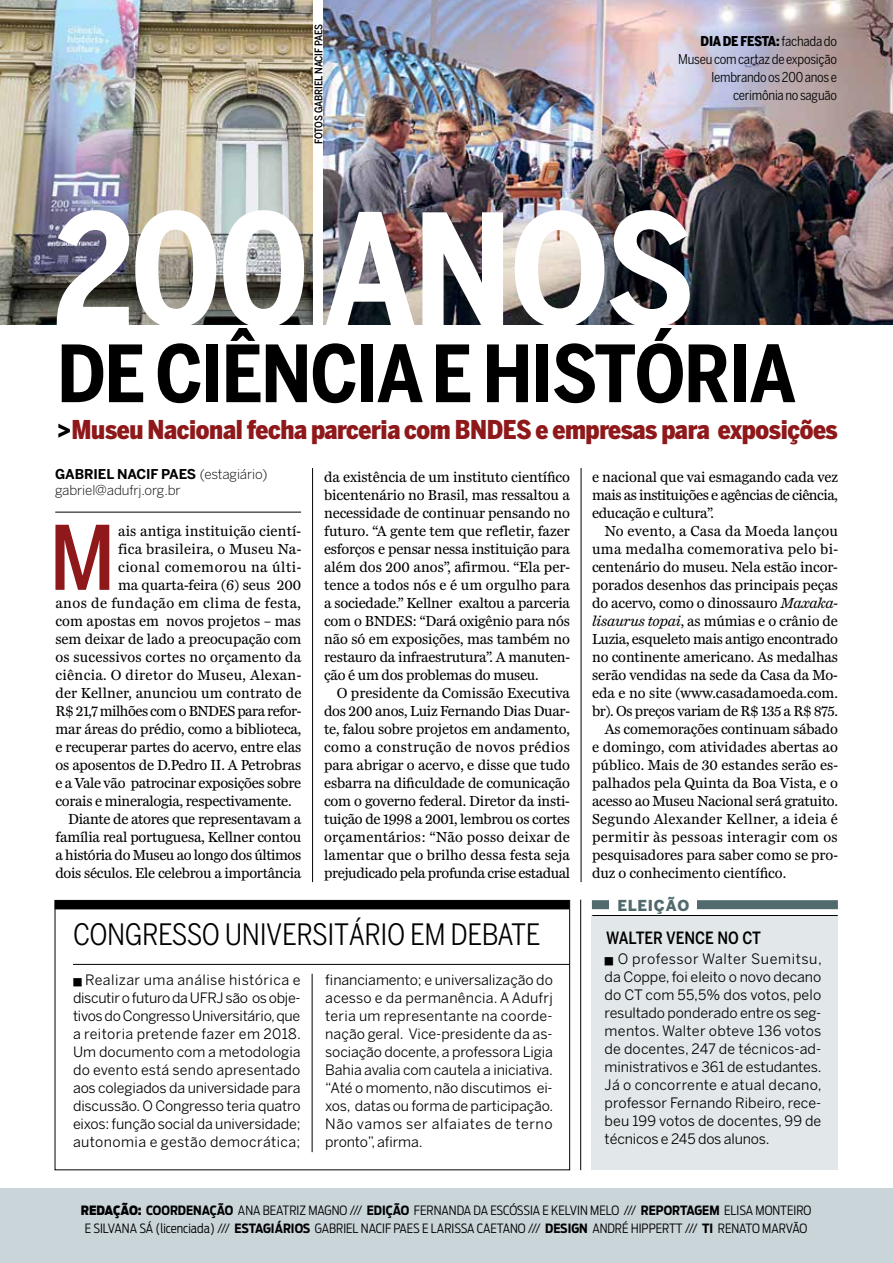
<style>
.page{position:relative;width:893px;height:1263px;background:#fff}
.page>*{position:absolute;margin:0;border:0;box-sizing:border-box;transform-origin:0 0}
.t1{font:700 153px "Benton Sans Cond";letter-spacing:-.02em;color:#fff}
.t2{font:500 87.9px "Benton Sans Cond";color:#8e181a}
.t3{font:700 78px "Benton Sans Cond";letter-spacing:-.02em;color:#000}
.t4{font:29.25px "Benton Sans Cond";letter-spacing:-.015em;color:#000}
.t5{font:900 25.8px "Benton Sans Cond";letter-spacing:-.015em;color:#8e181a}
.t6{font:500 16.8px "Benton Sans Cond";color:#000}
.t7{font:15px/18px "Miller Daily Two";letter-spacing:-.01em;color:#000;text-align:justify}
.t8{font:15px "Miller Daily Two";letter-spacing:.01em;color:#000}
.t9{font:15px "Miller Daily Two";letter-spacing:.02em;color:#000}
.t10{font:15px "Miller Daily Two";letter-spacing:-.03em;color:#000}
.t11{font:15px "Miller Daily Two";letter-spacing:.025em;color:#000}
.t12{font:15px "Miller Daily Two";letter-spacing:.015em;color:#000}
.t13{font:15px "Miller Daily Two";letter-spacing:.035em;color:#000}
.t14{font:900 15px "Benton Sans";letter-spacing:.05em;color:#506a6d}
.t15{font:14.25px/18px "Benton Sans";color:#000;text-align:justify}
.t16{font:13.5px/18px "Benton Sans Cond";letter-spacing:-.015em;color:#000;text-align:right}
.t17{font:300 13.5px/16.2px "Benton Sans";letter-spacing:-.01em;color:#000}
.t18{font:300 12.75px/18px "Antenna Cond";color:#000;text-align:center}
.t19{font:500 10.5px "Benton Sans Cond";letter-spacing:-.01em;color:#000}
.s1{font-weight:900}
.s2{color:#000}
.s3{font-weight:700}
.s4{font-style:italic}
</style>
<div class="page">
<img style="left:323px;top:0;width:570px;height:324px">
<img style="left:0;top:0;width:312px;height:324px">
<hr style="left:312px;top:468px;width:1px;height:414px;background:#000">
<hr style="left:581px;top:468px;width:1px;height:414px;background:#000">
<div style="left:0;top:1188px;width:893px;height:75px;background:#cad5da"></div>
<div style="left:591px;top:916px;width:247px;height:254px;background:#e2e7ea"></div>
<hr style="left:592px;top:915px;width:246px;height:1px;background:#000">
<div style="left:592px;top:900px;width:246px;height:9px;background:#506a6d"></div>
<div style="left:610px;top:892px;width:87px;height:22px;background:#fff"></div>
<hr style="left:55px;top:512px;width:246px;height:1px;background:#000">
<hr style="left:73px;top:964px;width:497px;height:1px;background:#000">
<div style="left:55px;top:900px;width:514px;height:9px;background:#000"></div>
<hr style="left:580px;top:900px;width:1px;height:270px;background:#000">
<hr style="left:312px;top:974px;width:1px;height:178px;background:#000">
<p class="t19" style="left:313px;top:144px;width:122px;rotate:-90deg">FOTOS GABRIEL NACIF PAES</p>
<p class="t16" style="left:678px;top:32px;width:161px"><span class="s1">DIA DE FESTA:</span> fachada do<br>Museu com cartaz de exposição lembrando os 200 anos e cerimônia no saguão</p>
<h1 class="t1" style="left:53px;top:180px;width:643px">200 ANOS</h1>
<h3 class="t3" style="left:57px;top:328px;width:741px">DE CIÊNCIA E HISTÓRIA</h3>
<h3 class="t5" style="left:57px;top:414px;width:782px"><span class="s2">&gt;</span>Museu Nacional fecha parceria com BNDES e empresas para exposições</h3>
<p class="t17" style="left:55px;top:466px;width:214px"><span class="s3">GABRIEL NACIF PAES</span> (estagiário) gabriel@adufrj.org.br</p>
<h2 class="t2" style="left:49px;top:506px;width:68px">M</h2>
<p class="t8" style="left:118px;top:523px;width:185px">ais antiga instituição cientí-</p>
<p class="t12" style="left:118px;top:541px;width:185px">fica brasileira, o Museu Na-</p>
<p class="t13" style="left:118px;top:559px;width:185px">cional comemorou na últi-</p>
<p class="t7" style="left:118px;top:576px;width:185px">ma quarta-feira (6) seus 200</p>
<p class="t11" style="left:55px;top:595px;width:247px">anos de fundação em clima de festa,</p>
<p class="t7" style="left:55px;top:612px;width:247px">com apostas em novos projetos – mas</p>
<p class="t7" style="left:55px;top:630px;width:247px">sem deixar de lado a preocupação com</p>
<p class="t8" style="left:55px;top:649px;width:247px">os sucessivos cortes no orçamento da</p>
<p class="t9" style="left:55px;top:667px;width:247px">ciência. O diretor do Museu, Alexan-</p>
<p class="t8" style="left:55px;top:685px;width:247px">der Kellner, anunciou um contrato de</p>
<p class="t10" style="left:55px;top:703px;width:247px">R$ 21,7 milhões com o BNDES para refor-</p>
<p class="t7" style="left:55px;top:720px;width:247px">mar áreas do prédio, como a biblioteca,</p>
<p class="t7" style="left:55px;top:738px;width:247px">e recuperar partes do acervo, entre elas</p>
<p class="t7" style="left:55px;top:756px;width:247px">os aposentos de D.Pedro II. A Petrobras</p>
<p class="t7" style="left:55px;top:774px;width:247px">e a Vale vão patrocinar exposições sobre</p>
<p class="t7" style="left:55px;top:792px;width:238px">corais e mineralogia, respectivamente.</p>
<p class="t7" style="left:68px;top:810px;width:235px">Diante de atores que representavam a</p>
<p class="t7" style="left:55px;top:828px;width:247px">família real portuguesa, Kellner contou</p>
<p class="t10" style="left:55px;top:847px;width:247px">a história do Museu ao longo dos últimos</p>
<p class="t7" style="left:55px;top:864px;width:247px">dois séculos. Ele celebrou a importância</p>
<p class="t7" style="left:324px;top:468px;width:247px">da existência de um instituto científico bicentenário no Brasil, mas ressaltou a necessidade de continuar pensando no futuro. “A gente tem que refletir, fazer esforços e pensar nessa instituição para além dos 200 anos”, afirmou. “Ela per&shy;tence a todos nós e é um orgulho para a sociedade.” Kellner exaltou a parceria com o BNDES: “Dará oxigênio para nós não só em exposições, mas também no restauro da infraestrutura”. A manuten&shy;ção é um dos problemas do museu.</p>
<p class="t7" style="left:324px;top:684px;width:247px;text-indent:13px">O presidente da Comissão Executiva dos 200 anos, Luiz Fernando Dias Duar&shy;te, falou sobre projetos em andamento, como a construção de novos prédios para abrigar o acervo, e disse que tudo esbarra na dificuldade de comunicação com o governo federal. Diretor da insti&shy;tuição de 1998 a 2001, lembrou os cortes orçamentários: “Não posso deixar de lamentar que o brilho dessa festa seja prejudicado pela profunda crise estadual</p>
<h3 class="t4" style="left:73px;top:917px;width:469px">CONGRESSO UNIVERSITÁRIO EM DEBATE</h3>
<p class="t15" style="left:73px;top:970px;width:229px">■ Realizar uma análise histórica e discutir o futuro da UFRJ são os obje&shy;tivos do Congresso Universitário, que a reitoria pretende fazer em 2018.<br>Um documento com a metodologia do evento está sendo apresentado aos colegiados da universidade para discussão. O Congresso teria quatro eixos: função social da universidade; autonomia e gestão democrática;</p>
<p class="t15" style="left:325px;top:970px;width:229px">financiamento; e universalização do acesso e da permanência. A Adufrj teria um representante na coorde&shy;nação geral. Vice-presidente da as&shy;sociação docente, a professora Ligia Bahia avalia com cautela a iniciativa. “Até o momento, não discutimos ei&shy;xos, datas ou forma de participação.<br>Não vamos ser alfaiates de terno pronto”, afirma.</p>
<p class="t7" style="left:592px;top:468px;width:247px">e nacional que vai esmagando cada vez mais as instituições e agências de ciência, educação e cultura”.</p>
<p class="t8" style="left:605px;top:523px;width:235px">No evento, a Casa da Moeda lançou</p>
<p class="t9" style="left:592px;top:541px;width:247px">uma medalha comemorativa pelo bi-</p>
<p class="t7" style="left:592px;top:558px;width:247px">centenário do museu. Nela estão incor-</p>
<p class="t7" style="left:592px;top:576px;width:247px">porados desenhos das principais peças</p>
<p class="t7" style="left:592px;top:594px;width:247px">do acervo, como o dinossauro <span class="s4">Maxaka-</span></p>
<p class="t7" style="left:592px;top:612px;width:247px"><span class="s4">lisaurus topai</span>, as múmias e o crânio de</p>
<p class="t7" style="left:592px;top:630px;width:247px">Luzia, esqueleto mais antigo encontrado</p>
<p class="t7" style="left:592px;top:648px;width:247px">no continente americano. As medalhas</p>
<p class="t7" style="left:592px;top:666px;width:247px">serão vendidas na sede da Casa da Mo-</p>
<p class="t7" style="left:592px;top:684px;width:247px">eda e no site (www.casadamoeda.com.</p>
<p class="t7" style="left:592px;top:702px;width:247px">br). Os preços variam de R$ 135 a R$ 875.</p>
<p class="t7" style="left:605px;top:720px;width:235px">As comemorações continuam sábado</p>
<p class="t7" style="left:592px;top:738px;width:247px">e domingo, com atividades abertas ao</p>
<p class="t7" style="left:592px;top:756px;width:247px">público. Mais de 30 estandes serão es-</p>
<p class="t7" style="left:592px;top:774px;width:247px">palhados pela Quinta da Boa Vista, e o</p>
<p class="t7" style="left:592px;top:792px;width:247px">acesso ao Museu Nacional será gratuito.</p>
<p class="t9" style="left:592px;top:811px;width:247px">Segundo Alexander Kellner, a ideia é</p>
<p class="t11" style="left:592px;top:829px;width:247px">permitir às pessoas interagir com os</p>
<p class="t7" style="left:592px;top:846px;width:247px">pesquisadores para saber como se pro-</p>
<p class="t7" style="left:592px;top:864px;width:196px">duz o conhecimento científico.</p>
<p class="t14" style="left:617px;top:897px;width:74px">ELEIÇÃO</p>
<p class="t6" style="left:606px;top:928px;width:156px">WALTER VENCE NO CT</p>
<p class="t15" style="left:605px;top:950px;width:219px">■ O professor Walter Suemitsu, da Coppe, foi eleito o novo decano do CT com 55,5% dos votos, pelo resultado ponderado entre os seg&shy;mentos. Walter obteve 136 votos de docentes, 247 de técnicos-ad&shy;ministrativos e 361 de estudantes.<br>Já o concorrente e atual decano, professor Fernando Ribeiro, rece&shy;beu 199 votos de docentes, 99 de técnicos e 245 dos alunos.</p>
<p class="t18" style="left:81px;top:1201px;width:732px"><span class="s1">REDAÇÃO:</span> <span class="s3">COORDENAÇÃO</span> ANA BEATRIZ MAGNO /// <span class="s3">EDIÇÃO</span> FERNANDA DA ESCÓSSIA E KELVIN MELO /// <span class="s3">REPORTAGEM</span> ELISA MONTEIRO<br>E SILVANA SÁ (licenciada) /// <span class="s3">ESTAGIÁRIOS</span> GABRIEL NACIF PAES E LARISSA CAETANO /// <span class="s3">DESIGN</span> ANDRÉ HIPPERTT /// <span class="s3">TI</span> RENATO MARVÃO</p>
</div>
